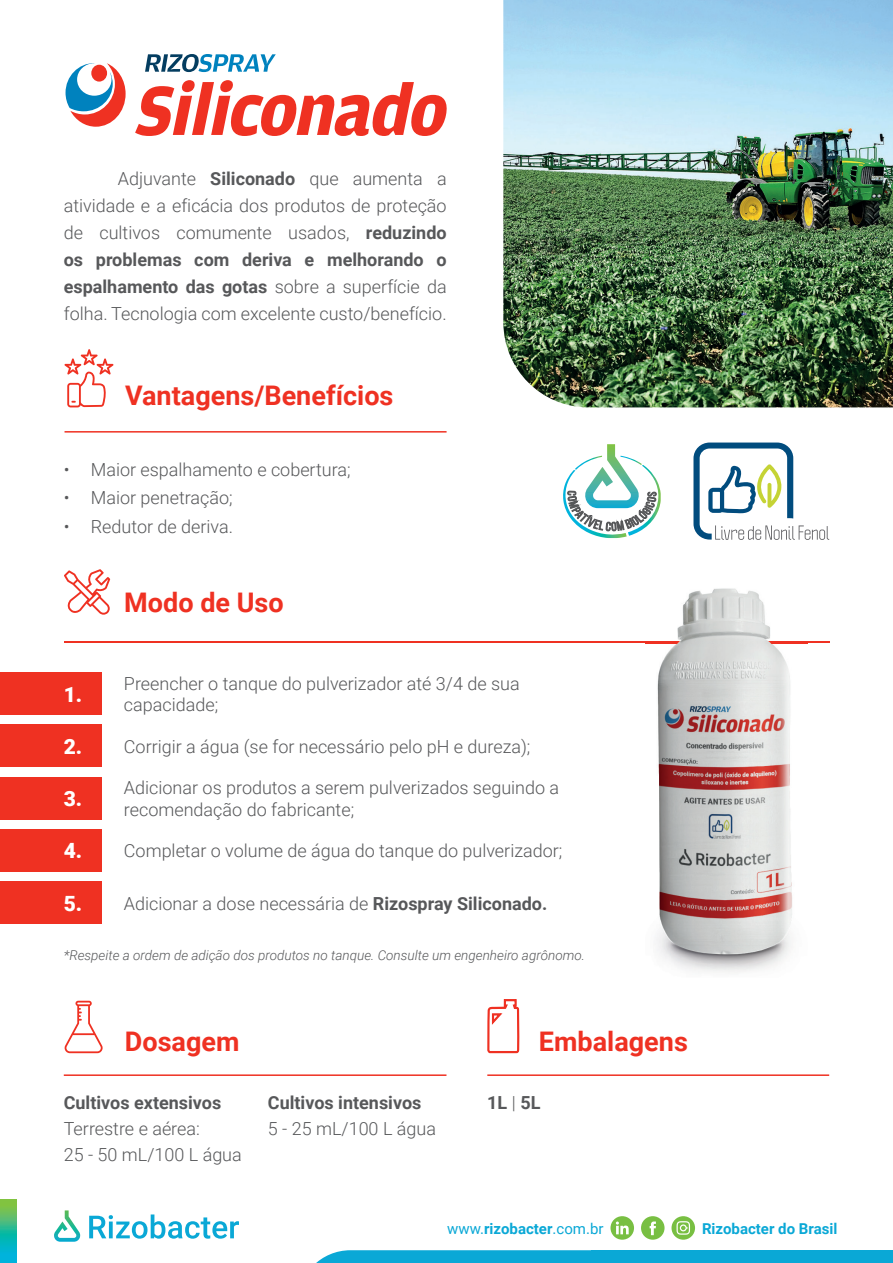
<style>
.page{position:relative;width:893px;height:1263px;background:#fff}
.page>*{position:absolute;margin:0;border:0;box-sizing:border-box;transform-origin:0 0}
.t1{font:700 27px "Roboto";color:#ef3122}
.t2{font:900 21px "Roboto";color:#fff}
.t3{font:300 18px/27px "Roboto";color:#57585a}
.t4{font:700 18px "Roboto";color:#57585a}
.t5{font:15px "Roboto";color:#0aa8d6}
.t6{font:700 15px "Roboto";color:#0aa8d6}
.t7{font:italic 300 13.5px "Roboto";color:#57585a}
.s1{font-weight:700}
.s2{font-weight:900;font-size:21px;color:#fff}
.s3{font-weight:300}
</style>
<div class="page">
<svg style="left:610px;top:1216px;width:24px;height:24px"></svg>
<svg style="left:641px;top:1216px;width:23px;height:24px"></svg>
<svg style="left:671px;top:1216px;width:24px;height:24px"></svg>
<svg style="left:676px;top:1221px;width:14px;height:14px"></svg>
<div style="left:591px;top:1250px;width:302px;height:13px;background:#0aa8d6"></div>
<svg style="left:316px;top:1250px;width:275px;height:13px;background:#18acd8"></svg>
<svg style="left:89px;top:1214px;width:150px;height:25px"></svg>
<svg style="left:54px;top:1210px;width:27px;height:32px"></svg>
<svg style="left:0;top:1199px;width:16px;height:64px"></svg>
<hr style="left:64px;top:642px;width:765px;height:1px;background:#ef3122">
<div style="left:0;top:672px;width:102px;height:43px;background:#ef3122"></div>
<div style="left:0;top:725px;width:102px;height:42px;background:#ef3122"></div>
<div style="left:0;top:777px;width:102px;height:43px;background:#ef3122"></div>
<div style="left:0;top:829px;width:102px;height:43px;background:#ef3122"></div>
<div style="left:0;top:881px;width:102px;height:43px;background:#ef3122"></div>
<svg style="left:64px;top:569px;width:46px;height:46px"></svg>
<svg style="left:135px;top:80px;width:312px;height:56px"></svg>
<svg style="left:145px;top:54px;width:131px;height:18px"></svg>
<svg style="left:66px;top:63px;width:60px;height:64px"></svg>
<div style="left:91px;top:65px;width:16px;height:17px;background:#ef3122;border-radius:50%"></div>
<svg style="left:64px;top:349px;width:49px;height:58px"></svg>
<hr style="left:65px;top:431px;width:382px;height:2px;background:#ef3122">
<img style="left:503px;top:0;width:390px;height:407px">
<svg style="left:693px;top:442px;width:136px;height:98px"></svg>
<svg style="left:563px;top:444px;width:98px;height:94px"></svg>
<svg style="left:487px;top:999px;width:33px;height:55px"></svg>
<svg style="left:65px;top:1001px;width:38px;height:52px"></svg>
<hr style="left:64px;top:1074px;width:382px;height:2px;background:#ef3122">
<hr style="left:487px;top:1074px;width:342px;height:2px;background:#ef3122">
<img style="left:645px;top:588px;width:162px;height:385px">
<img style="left:645px;top:642px;width:162px;height:1px">
<p class="t3" style="left:64px;top:165px;width:384px;text-align:justify;text-indent:54px">Adjuvante <span class="s1">Siliconado</span> que aumenta a atividade e a eficácia dos produtos de proteção de cultivos comumente usados, <span class="s1">reduzindo os problemas com deriva e melhorando o espalhamento das gotas</span> sobre a superfície da folha. Tecnologia com excelente custo/benefício.</p>
<h1 class="t1" style="left:125px;top:377px;width:270px">Vantagens/Benefícios</h1>
<p class="t3" style="left:64px;top:455px;width:288px">• Maior espalhamento e cobertura;</p>
<p class="t3" style="left:64px;top:484px;width:170px">• Maior penetração;</p>
<p class="t3" style="left:64px;top:512px;width:171px">• Redutor de deriva.</p>
<h1 class="t1" style="left:124px;top:584px;width:161px">Modo de Uso</h1>
<p class="t3" style="left:124px;top:672px;width:397px;line-height:21.6px">Preencher o tanque do pulverizador até 3/4 de sua capacidade;</p>
<p class="t2" style="left:64px;top:679px;width:20px">1.</p>
<p class="t3" style="left:64px;top:732px;width:468px"><span class="s2">2.</span> Corrigir a água (se for necessário pelo pH e dureza);</p>
<p class="t3" style="left:124px;top:776px;width:437px;line-height:21.6px">Adicionar os produtos a serem pulverizados seguindo a recomendação do fabricante;</p>
<p class="t2" style="left:64px;top:784px;width:20px">3.</p>
<p class="t3" style="left:64px;top:837px;width:500px"><span class="s2">4.</span> Completar o volume de água do tanque do pulverizador;</p>
<p class="t2" style="left:64px;top:888px;width:20px">5.</p>
<p class="t7" style="left:64px;top:946px;width:523px">*Respeite a ordem de adição dos produtos no tanque. Consulte um engenheiro agrônomo.</p>
<p class="t3" style="left:124px;top:889px;width:425px">Adicionar a dose necessária de <span class="s1">Rizospray Siliconado.</span></p>
<h1 class="t1" style="left:125px;top:1022px;width:116px">Dosagem</h1>
<p class="t4" style="left:64px;top:1090px;width:159px">Cultivos extensivos</p>
<p class="t3" style="left:64px;top:1115px;width:180px;line-height:25.8px">Terrestre e aérea:<br>25 - 50 mL/100 L água</p>
<p class="t4" style="left:268px;top:1090px;width:155px">Cultivos intensivos</p>
<p class="t3" style="left:268px;top:1114px;width:170px">5 - 25 mL/100 L água</p>
<h1 class="t1" style="left:539px;top:1022px;width:150px">Embalagens</h1>
<p class="t4" style="left:487px;top:1090px;width:55px">1L <span class="s3">|</span> 5L</p>
<p class="t5" style="left:447px;top:1218px;width:158px">www.<span class="s1">rizobacter</span>.com.br</p>
<p class="t6" style="left:702px;top:1218px;width:137px">Rizobacter do Brasil</p>
</div>
